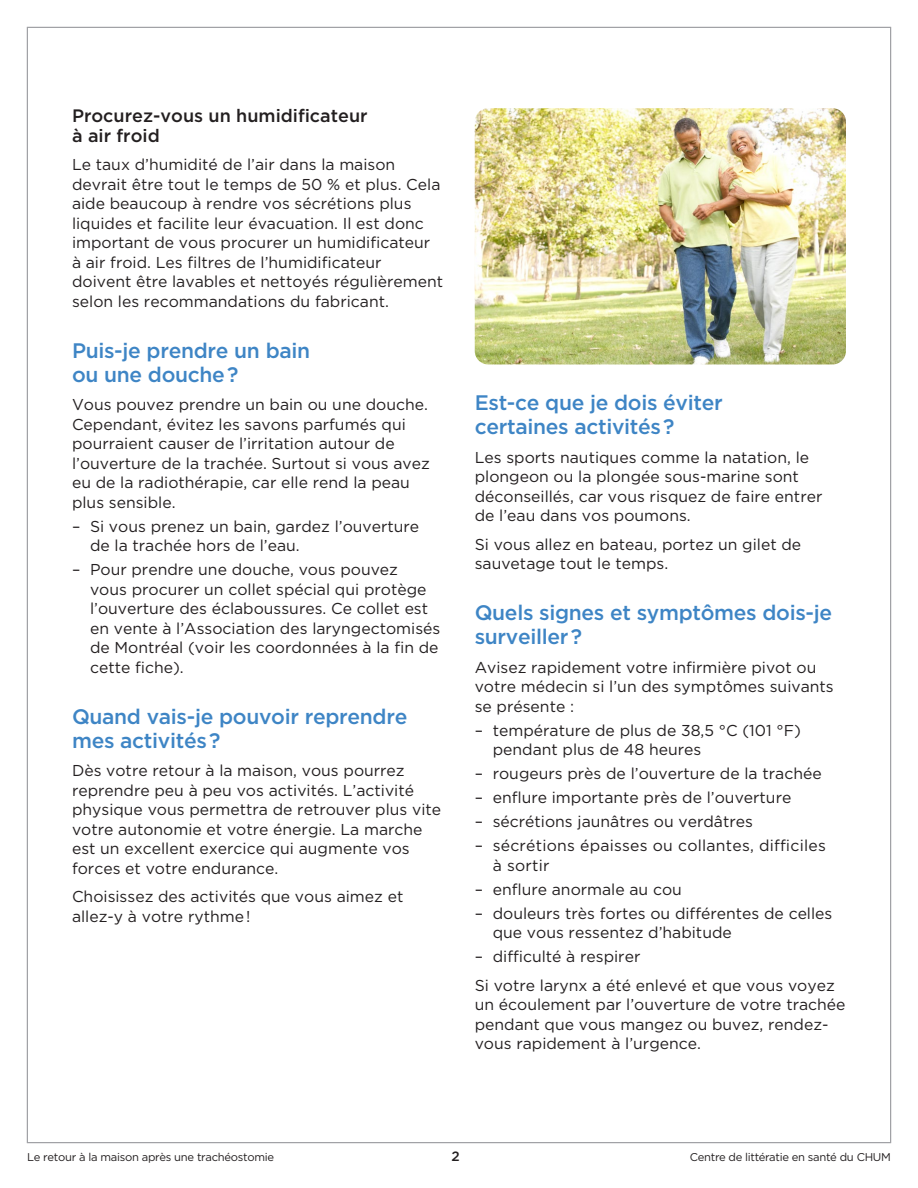
<style>
.page{position:relative;width:918px;height:1188px;background:#fff}
.page>*{position:absolute;margin:0;border:0;box-sizing:border-box;transform-origin:0 0}
.t1{font:500 21px/24px "Gotham";letter-spacing:-.015em;color:#3e85c5}
.t2{font:500 18px/19.5px "Gotham";color:#231f20}
.t3{font:15.75px/19.5px "Gotham";color:#231f20}
.t4{font:500 13.5px "Gotham";color:#231f20}
.t5{font:11.25px "Gotham";letter-spacing:-.025em;color:#231f20}
</style>
<div class="page">
<img style="left:475px;top:108px;width:371px;height:256px">
<p class="t2" style="left:72px;top:106px;width:297px">Procurez-vous un humidificateur à air froid</p>
<p class="t3" style="left:72px;top:155px;width:373px">Le taux d’humidité de l’air dans la maison devrait être tout le temps de 50 % et plus. Cela aide beaucoup à rendre vos sécrétions plus liquides et facilite leur évacuation. Il est donc important de vous procurer un humidificateur à air froid. Les filtres de l’humidificateur doivent être lavables et nettoyés régulièrement selon les recommandations du fabricant.</p>
<h1 class="t1" style="left:72px;top:338px;width:240px">Puis-je prendre un bain ou une douche ?</h1>
<p class="t3" style="left:72px;top:395px;width:359px">Vous pouvez prendre un bain ou une douche.<br>Cependant, évitez les savons parfumés qui pourraient causer de l’irritation autour de l’ouverture de la trachée. Surtout si vous avez eu de la radiothérapie, car elle rend la peau plus sensible.</p>
<p class="t3" style="left:90px;top:516px;width:331px;text-indent:-18px">– Si vous prenez un bain, gardez l’ouverture de la trachée hors de l’eau.</p>
<p class="t3" style="left:90px;top:560px;width:352px;text-indent:-18px">– Pour prendre une douche, vous pouvez<br>vous procurer un collet spécial qui protège l’ouverture des éclaboussures. Ce collet est en vente à l’Association des laryngectomisés de Montréal (voir les coordonnées à la fin de cette fiche).</p>
<h1 class="t1" style="left:72px;top:704px;width:337px">Quand vais-je pouvoir reprendre mes activités ?</h1>
<p class="t3" style="left:72px;top:761px;width:371px">Dès votre retour à la maison, vous pourrez reprendre peu à peu vos activités. L’activité physique vous permettra de retrouver plus vite votre autonomie et votre énergie. La marche est un excellent exercice qui augmente vos forces et votre endurance.</p>
<p class="t3" style="left:72px;top:887px;width:333px">Choisissez des activités que vous aimez et allez-y à votre rythme!</p>
<h1 class="t1" style="left:475px;top:390px;width:250px">Est-ce que je dois éviter certaines activités ?</h1>
<p class="t3" style="left:475px;top:447px;width:349px">Les sports nautiques comme la natation, le plongeon ou la plongée sous-marine sont déconseillés, car vous risquez de faire entrer de l’eau dans vos poumons.</p>
<p class="t3" style="left:475px;top:534px;width:328px">Si vous allez en bateau, portez un gilet de sauvetage tout le temps.</p>
<h1 class="t1" style="left:475px;top:600px;width:359px">Quels signes et symptômes dois-je surveiller ?</h1>
<p class="t3" style="left:475px;top:657px;width:361px">Avisez rapidement votre infirmière pivot ou votre médecin si l’un des symptômes suivants se présente :</p>
<p class="t3" style="left:493px;top:720px;width:310px;text-indent:-18px">– température de plus de 38,5 °C (101 °F) pendant plus de 48 heures</p>
<p class="t3" style="left:475px;top:764px;width:348px">– rougeurs près de l’ouverture de la trachée</p>
<p class="t3" style="left:475px;top:788px;width:318px">– enflure importante près de l’ouverture</p>
<p class="t3" style="left:475px;top:812px;width:280px">– sécrétions jaunâtres ou verdâtres</p>
<p class="t3" style="left:493px;top:836px;width:335px;text-indent:-18px">– sécrétions épaisses ou collantes, difficiles à sortir</p>
<p class="t3" style="left:475px;top:879px;width:209px">– enflure anormale au cou</p>
<p class="t3" style="left:493px;top:903px;width:341px;text-indent:-18px">– douleurs très fortes ou différentes de celles que vous ressentez d’habitude</p>
<p class="t3" style="left:475px;top:942px;width:362px;line-height:28.5px">– difficulté à respirer<br>Si votre larynx a été enlevé et que vous voyez</p>
<p class="t3" style="left:475px;top:995px;width:372px">un écoulement par l’ouverture de votre trachée pendant que vous mangez ou buvez, rendez&shy;vous rapidement à l’urgence.</p>
<p class="t5" style="left:27px;top:1150px;width:249px">Le retour à la maison après une trachéostomie</p>
<p class="t4" style="left:451px;top:1147px;width:10px">2</p>
<p class="t5" style="left:690px;top:1150px;width:203px">Centre de littératie en santé du CHUM</p>
</div>
